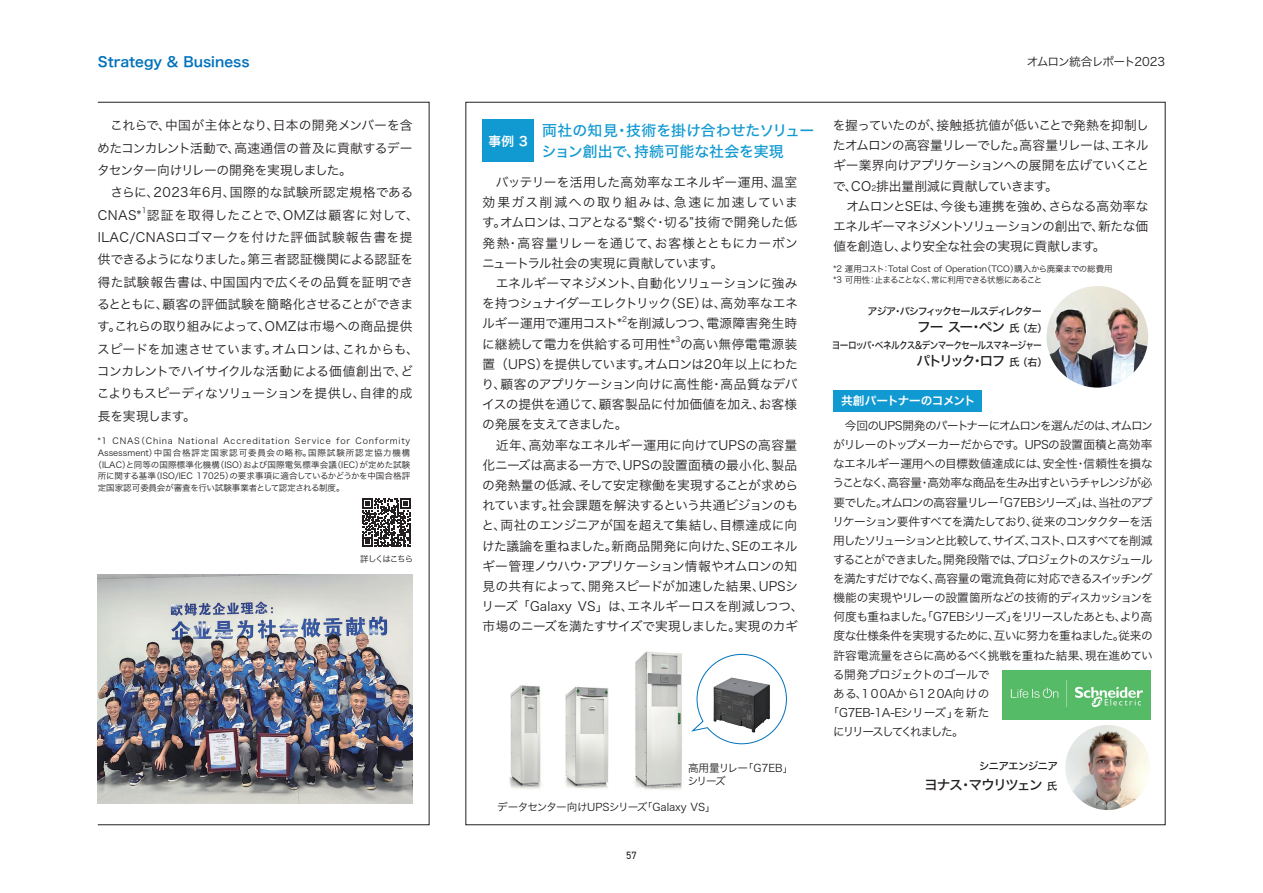
<style>
.page{position:relative;width:1263px;height:893px;background:#fff}
.page>*{position:absolute;margin:0;border:0;box-sizing:border-box;transform-origin:0 0}
.t1{font:14.85px/21.3px "Hiragino Sans W5";color:#1199d1}
.t2{font:13.8px "Hiragino Sans W5";letter-spacing:-.125em;color:#231f20}
.t3{font:13.8px "Hiragino Sans W6";color:#0072bc}
.t4{font:12.75px/20.2px "Hiragino Sans W3";letter-spacing:-.015em;color:#231f20}
.t5{font:12.75px/20.2px "Hiragino Sans W3";letter-spacing:-.04em;color:#231f20}
.t6{font:12.75px "Hiragino Sans W3";letter-spacing:.005em;color:#231f20}
.t7{font:12.75px "Hiragino Sans W6";color:#fff}
.t8{font:11.7px "Hiragino Sans W3";letter-spacing:-.07em;color:#231f20}
.t9{font:11.7px "Hiragino Sans W3";letter-spacing:-.025em;color:#231f20}
.t10{font:11.7px "Hiragino Sans W3";letter-spacing:-.035em;color:#231f20}
.t11{font:11.7px "Hiragino Sans W3";letter-spacing:-.095em;color:#231f20}
.t12{font:11.7px "Hiragino Sans W3";letter-spacing:-.09em;color:#231f20}
.t13{font:11.7px "Hiragino Sans W3";letter-spacing:-.11em;color:#231f20}
.t14{font:11.7px "Hiragino Sans W3";letter-spacing:-.1em;color:#231f20}
.t15{font:11.7px "Hiragino Sans W3";letter-spacing:-.02em;color:#231f20}
.t16{font:11.7px "Hiragino Sans W3";letter-spacing:.04em;color:#231f20}
.t17{font:11.7px "Hiragino Sans W3";letter-spacing:-.16em;color:#231f20}
.t18{font:11.7px "Hiragino Sans W6";letter-spacing:-.05em;color:#fff}
.t19{font:10.65px "Hiragino Sans W3";letter-spacing:-.04em;color:#231f20}
.t20{font:10.65px/12.8px "Hiragino Sans W3";letter-spacing:-.065em;color:#231f20}
.t21{font:10.65px "Hiragino Sans W5";letter-spacing:-.08em;color:#231f20}
.t22{font:10.65px "DIN2014";color:#231f20}
.t23{font:10.05px "Hiragino Sans W5";letter-spacing:-.095em;color:#231f20;scale:.86 1}
.t24{font:10.05px "Hiragino Sans W5";letter-spacing:-.12em;color:#231f20}
.t25{font:8.55px "Hiragino Sans W3";color:#231f20}
.t26{font:8.55px/11.7px "Hiragino Sans W3";letter-spacing:-.03em;color:#231f20}
.t27{font:8.55px "Hiragino Sans W3";letter-spacing:.095em;color:#231f20}
.t28{font:8.55px "Hiragino Sans W3";letter-spacing:.11em;color:#231f20}
.t29{font:8.55px "Hiragino Sans W3";letter-spacing:-.02em;color:#231f20}
.t30{font:8.55px "Hiragino Sans W3";letter-spacing:-.135em;color:#231f20}
.t31{font:7.5px "Hiragino Sans W3";color:#231f20}
.s1{font-size:7.5px}
.s2{font-size:10.65px}
.s3{font-size:10.05px}
</style>
<div class="page">
<svg style="left:362px;top:499px;width:49px;height:48px"></svg>
<img style="left:100px;top:574px;width:312px;height:230px">
<img style="left:1046px;top:286px;width:102px;height:102px;border-radius:51px">
<img style="left:509px;top:651px;width:173px;height:139px">
<svg style="left:691px;top:654px;width:96px;height:91px"></svg>
<img style="left:714px;top:677px;width:56px;height:56px">
<img style="left:1002px;top:671px;width:148px;height:48px">
<img style="left:1065px;top:725px;width:85px;height:85px;border-radius:43px">
<div style="left:483px;top:120px;width:51px;height:42px;background:#1199d1"></div>
<div style="left:833px;top:390px;width:149px;height:21px;background:#1199d1"></div>
<p class="t3" style="left:98px;top:50px;width:153px">Strategy &amp; Business</p>
<p class="t8" style="left:1027px;top:51px;width:140px">オムロン統合レポート2023</p>
<p class="t4" style="left:97px;top:113px;width:323px;line-height:22.4px">　これらで、中国が主体となり、日本の開発メンバーを含めたコンカレント活動で、高速通信の普及に貢献するデータセンター向けリレーの開発を実現しました。<br>　さらに、2023年6月、国際的な試験所認定規格である<br>CNAS* 認証を取得したことで、OMZは顧客に対して、</p>
<p class="t31" style="left:142px;top:204px;width:6px">1</p>
<p class="t4" style="left:97px;top:225px;width:324px;line-height:22.4px">ILAC/CNASロゴマークを付けた評価試験報告書を提供できるようになりました。第三者認証機関による認証を得た試験報告書は、中国国内で広くその品質を証明できるとともに、顧客の評価試験を簡略化させることができます。これらの取り組みによって、OMZは市場への商品提供スピードを加速させています。オムロンは、これからも、コンカレントでハイサイクルな活動による価値創出で、どこよりもスピーディなソリューションを提供し、自律的成長を実現します。</p>
<p class="t27" style="left:98px;top:433px;width:314px">*1 CNAS（China National Accreditation Service for Conformity</p>
<p class="t28" style="left:98px;top:445px;width:314px">Assessment）中国合格評定国家認可委員会の略称。国際試験所認定協力機構</p>
<p class="t25" style="left:94px;top:457px;width:318px">（ILAC）と同等の国際標準化機構（ISO）および国際電気標準会議（IEC）が定めた試験</p>
<p class="t25" style="left:98px;top:468px;width:314px">所に関する基準（ISO/IEC 17025）の要求事項に適合しているかどうかを中国合格評</p>
<p class="t29" style="left:98px;top:480px;width:248px">定国家認可委員会が審査を行い試験事業者として認定される制度。</p>
<p class="t30" style="left:360px;top:551px;width:54px">詳しくはこちら</p>
<p class="t7" style="left:488px;top:129px;width:41px">事例 3</p>
<p class="t1" style="left:541px;top:119px;width:274px">両社の知見・技術を掛け合わせたソリューション創出で、持続可能な社会を実現</p>
<p class="t4" style="left:482px;top:171px;width:317px">　バッテリーを活用した高効率なエネルギー運用、温室効果ガス削減への取り組みは、急速に加速しています。オムロンは、コアとなる“繋ぐ・切る”技術で開発した低発熱・高容量リレーを通じて、お客様とともにカーボンニュートラル社会の実現に貢献しています。<br>　エネルギーマネジメント、自動化ソリューションに強みを持つシュナイダーエレクトリック（SE）は、高効率なエネルギー運用で運用コスト* を削減しつつ、電源障害発生時</p>
<p class="t31" style="left:622px;top:313px;width:6px">2</p>
<p class="t6" style="left:482px;top:332px;width:317px">に継続して電力を供給する可用性* の高い無停電電源装</p>
<p class="t31" style="left:675px;top:333px;width:6px">3</p>
<p class="t4" style="left:481px;top:353px;width:324px">置 （UPS）を提供しています。オムロンは20年以上にわたり、顧客のアプリケーション向けに高性能・高品質なデバイスの提供を通じて、顧客製品に付加価値を加え、お客様の発展を支えてきました。<br>　近年、高効率なエネルギー運用に向けてUPSの高容量化ニーズは高まる一方で、UPSの設置面積の最小化、製品の発熱量の低減、そして安定稼働を実現することが求められています。社会課題を解決するという共通ビジョンのもと、両社のエンジニアが国を超えて集結し、目標達成に向けた議論を重ねました。新商品開発に向けた、SEのエネルギー管理ノウハウ・アプリケーション情報やオムロンの知見の共有によって、開発スピードが加速した結果、UPSシリーズ 「Galaxy VS」は、エネルギーロスを削減しつつ、市場のニーズを満たすサイズで実現しました。実現のカギ</p>
<p class="t20" style="left:687px;top:761px;width:108px">高用量リレー「G7EB」シリーズ</p>
<p class="t19" style="left:497px;top:797px;width:220px">データセンター向けUPSシリーズ「Galaxy VS」</p>
<p class="t22" style="left:626px;top:849px;width:12px">57</p>
<p class="t5" style="left:833px;top:114px;width:318px">を握っていたのが、接触抵抗値が低いことで発熱を抑制したオムロンの高容量リレーでした。高容量リレーは、エネルギー業界向けアプリケーションへの展開を広げていくことで、CO<span class="s1">2</span>排出量削減に貢献していきます。<br>　オムロンとSEは、今後も連携を強め、さらなる高効率なエネルギーマネジメントソリューションの創出で、新たな価値を創造し、より安全な社会の実現に貢献します。</p>
<p class="t26" style="left:834px;top:262px;width:280px">*2 運用コスト：Total Cost of Operation（TCO）購入から廃棄までの総費用*3 可用性：止まることなく、常に利用できる状態にあること</p>
<p class="t24" style="left:867px;top:302px;width:176px">アジア・パシフィックセールスディレクター</p>
<p class="t2" style="left:917px;top:314px;width:132px">フー スー・ペン <span class="s2">氏</span> <span class="s3">（左）</span></p>
<p class="t23" style="left:832px;top:337px;width:246px">ヨーロッパ・ベネルクス&amp;デンマークセールスマネージャー</p>
<p class="t2" style="left:916px;top:348px;width:133px">パトリック・ロフ <span class="s2">氏</span> <span class="s3">（右）</span></p>
<p class="t18" style="left:841px;top:390px;width:136px">共創パートナーのコメント</p>
<p class="t8" style="left:833px;top:415px;width:321px">　今回のUPS開発のパートナーにオムロンを選んだのは、オムロン</p>
<p class="t8" style="left:833px;top:434px;width:321px">がリレーのトップメーカーだからです。UPSの設置面積と高効率</p>
<p class="t9" style="left:833px;top:453px;width:321px">なエネルギー運用への目標数値達成には、安全性・信頼性を損な</p>
<p class="t8" style="left:833px;top:473px;width:321px">うことなく、高容量・高効率な商品を生み出すというチャレンジが必</p>
<p class="t11" style="left:833px;top:492px;width:321px">要でした。オムロンの高容量リレー「G7EBシリーズ」は、当社のアプ</p>
<p class="t8" style="left:832px;top:511px;width:321px">リケーション要件すべてを満たしており、従来のコンタクターを活</p>
<p class="t13" style="left:833px;top:530px;width:321px">用したソリューションと比較して、サイズ、コスト、ロスすべてを削減</p>
<p class="t14" style="left:833px;top:549px;width:321px">することができました。開発段階では、プロジェクトのスケジュール</p>
<p class="t8" style="left:833px;top:568px;width:321px">を満たすだけでなく、高容量の電流負荷に対応できるスイッチング</p>
<p class="t9" style="left:833px;top:587px;width:321px">機能の実現やリレーの設置箇所などの技術的ディスカッションを</p>
<p class="t12" style="left:833px;top:606px;width:320px">何度も重ねました。「G7EBシリーズ」をリリースしたあとも、より高</p>
<p class="t8" style="left:833px;top:626px;width:321px">度な仕様条件を実現するために、互いに努力を重ねました。従来の</p>
<p class="t10" style="left:833px;top:645px;width:321px">許容電流量をさらに高めるべく挑戦を重ねた結果、現在進めてい</p>
<p class="t10" style="left:833px;top:664px;width:158px">る開発プロジェクトのゴールで</p>
<p class="t16" style="left:833px;top:683px;width:158px">ある、100Aから120A向けの</p>
<p class="t15" style="left:828px;top:702px;width:164px">「G7EB-1A-Eシリーズ」を新た</p>
<p class="t17" style="left:833px;top:721px;width:132px">にリリースしてくれました。</p>
<p class="t21" style="left:979px;top:756px;width:81px">シニアエンジニア</p>
<p class="t2" style="left:924px;top:772px;width:135px">ヨナス・マウリツェン <span class="s2">氏</span></p>
</div>
